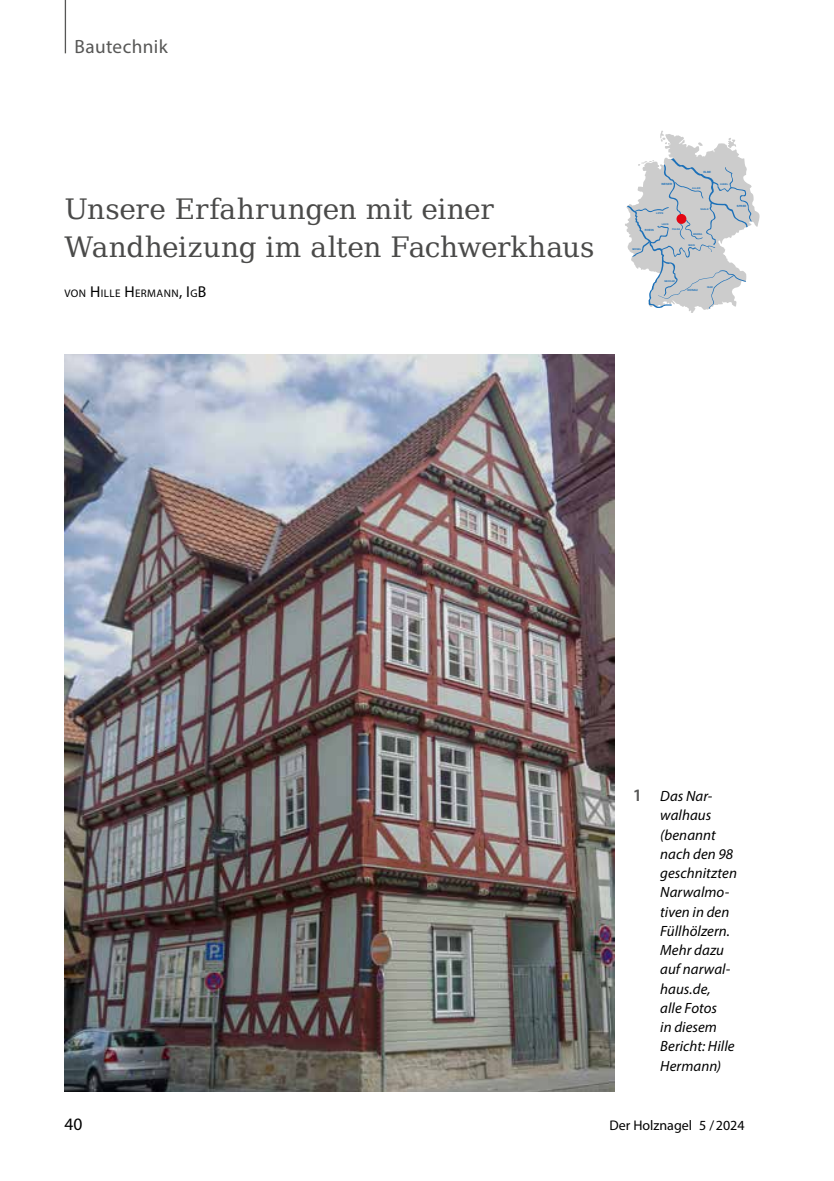
<style>
.page{position:relative;width:834px;height:1181px;background:#fff}
.page>*{position:absolute;margin:0;border:0;box-sizing:border-box;transform-origin:0 0}
.t1{font:28px/38.5px "Prima Serif BT";letter-spacing:-.01em;color:#4a4a49}
.t2{font:19.25px "Myriad Pro";letter-spacing:.02em;color:#575756}
.t3{font:17.5px "Myriad Pro";color:#000}
.t4{font:italic 14.88px/19.2px "Myriad Pro";letter-spacing:.005em;color:#000}
.t5{font:14px "Myriad Pro";color:#000}
.t6{font:11.03px "Myriad Pro";letter-spacing:.035em;color:#000}
.t7{font:700 2.8px "Arial";color:#1c70b8}
.t8{font:700 2.45px "Arial";color:#1c70b8}
.s1{font-size:15.75px}
.s2{font-weight:600;font-style:normal;font-size:17.5px;color:#575756}
</style>
<div class="page">
<img style="left:64px;top:354px;width:550px;height:737px">
<hr style="left:65px;top:0;width:1px;height:53px;background:#575756">
<svg style="left:625px;top:130px;width:134px;height:183px"></svg>
<div style="left:676px;top:214px;width:10px;height:10px;background:#e30613;border-radius:50%"></div>
<p class="t2" style="left:74px;top:35px;width:95px">Bautechnik</p>
<h1 class="t1" style="left:64px;top:187px;width:531px">Unsere Erfahrungen mit einer<br>Wandheizung im alten Fachwerkhaus</h1>
<p class="t6" style="left:64px;top:287px;width:143px">VON <span class="s1">H</span> ILLE <span class="s1">H</span> ERMANN<span class="s1">, I</span> G<span class="s1">B</span></p>
<p class="t7" style="left:661px;top:182px;width:12px">WESER</p>
<p class="t8" style="left:656px;top:211px;width:9px">LIPPE</p>
<p class="t7" style="left:645px;top:228px;width:10px">RHEIN</p>
<p class="t8" style="left:632px;top:247px;width:10px">MOSEL</p>
<p class="t8" style="left:661px;top:222px;width:8px">LAHN</p>
<p class="t8" style="left:672px;top:227px;width:10px">FULDA</p>
<p class="t7" style="left:703px;top:170px;width:9px">ELBE</p>
<p class="t8" style="left:700px;top:207px;width:10px">SAALE</p>
<p class="t8" style="left:692px;top:187px;width:10px">ALLER</p>
<p class="t8" style="left:693px;top:233px;width:11px">WERRA</p>
<p class="t8" style="left:688px;top:243px;width:8px">MAIN</p>
<p class="t8" style="left:720px;top:183px;width:10px">HAVEL</p>
<p class="t7" style="left:736px;top:204px;width:11px">SPREE</p>
<p class="t8" style="left:664px;top:279px;width:12px">NECKAR</p>
<p class="t7" style="left:687px;top:288px;width:12px">DONAU</p>
<p class="t8" style="left:707px;top:286px;width:7px">ISAR</p>
<p class="t4" style="left:660px;top:786px;width:78px;text-indent:-27px"><span class="s2">1</span> Das Nar&shy;walhaus (benannt nach den 98 geschnitzten<br>Narwalmo&shy;tiven in den<br>Füllhölzern.<br>Mehr dazu auf narwal&shy;haus.de,<br>alle Fotos<br>in diesem<br>Bericht: Hille<br>Hermann)</p>
<p class="t3" style="left:64px;top:1113px;width:19px">40</p>
<p class="t5" style="left:609px;top:1116px;width:137px">Der Holznagel 5 /2024</p>
</div>
